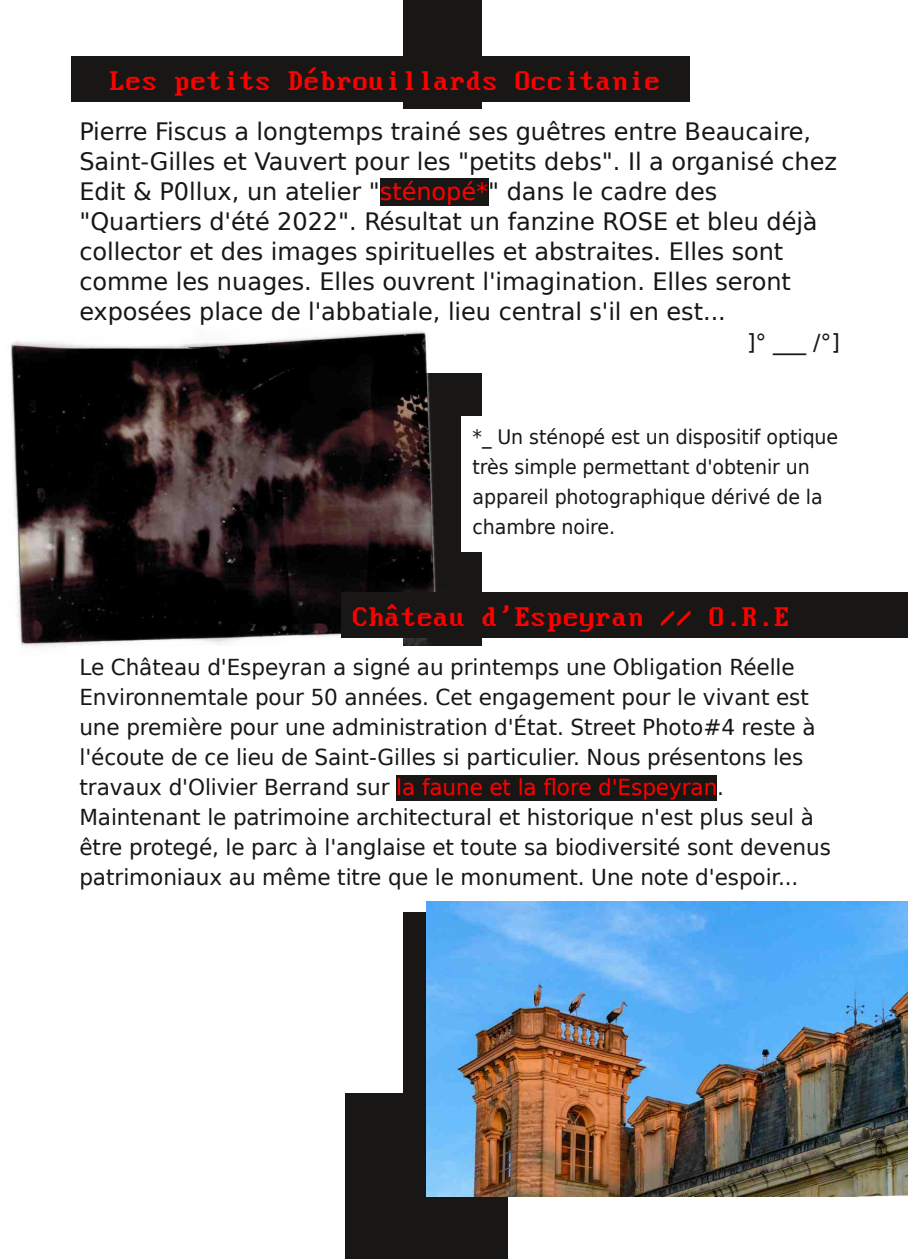
<style>
.page{position:relative;width:908px;height:1259px;background:#fff}
.page>*{position:absolute;margin:0;border:0;box-sizing:border-box;transform-origin:0 0}
.t1{font:30px "Nouveau IBM";color:#f00}
.t2{font:24px/30px "DejaVu Sans";letter-spacing:-.005em;color:#181715}
.t3{font:22px/30px "DejaVu Sans";letter-spacing:-.005em;color:#181715}
.t4{font:20px/30px "DejaVu Sans";letter-spacing:-.005em;color:#181715;scale:.95 1}
.s1{color:#f00}
</style>
<div class="page">
<div style="left:345px;top:1093px;width:162px;height:166px;background:#181715"></div>
<div style="left:403px;top:0;width:78px;height:1259px;background:#181715"></div>
<div style="left:72px;top:56px;width:618px;height:45px;background:#181715"></div>
<div style="left:68px;top:109px;width:782px;height:264px;background:#fff"></div>
<div style="left:380px;top:178px;width:108px;height:27px;background:#181715"></div>
<img style="left:10px;top:331px;width:426px;height:316px">
<div style="left:342px;top:592px;width:565px;height:46px;background:#181715"></div>
<div style="left:68px;top:646px;width:782px;height:265px;background:#fff"></div>
<div style="left:396px;top:774px;width:321px;height:26px;background:#181715"></div>
<div style="left:461px;top:416px;width:393px;height:136px;background:#fff"></div>
<img style="left:427px;top:902px;width:480px;height:294px">
<h1 class="t1" style="left:110px;top:67px;width:552px">Les petits Débrouillards Occitanie</h1>
<p class="t2" style="left:79px;top:117px;width:758px">Pierre Fiscus a longtemps trainé ses guêtres entre Beaucaire, Saint-Gilles et Vauvert pour les "petits debs". Il a organisé chez Edit &amp; P0llux, un atelier "<span class="s1">sténopé*</span>" dans le cadre des "Quartiers d'été 2022". Résultat un fanzine ROSE et bleu déjà collector et des images spirituelles et abstraites. Elles sont comme les nuages. Elles ouvrent l'imagination. Elles seront exposées place de l'abbatiale, lieu central s'il en est...</p>
<p class="t3" style="left:746px;top:327px;width:94px">]° ___ /°]</p>
<p class="t4" style="left:472px;top:422px;width:386px">*_ Un sténopé est un dispositif optique très simple permettant d'obtenir un appareil photographique dérivé de la chambre noire.</p>
<h1 class="t1" style="left:353px;top:604px;width:439px">Château d'Espeyran // O.R.E</h1>
<p class="t3" style="left:79px;top:652px;width:752px">Le Château d'Espeyran a signé au printemps une Obligation Réelle Environnemtale pour 50 années. Cet engagement pour le vivant est une première pour une administration d'État. Street Photo#4 reste à l'écoute de ce lieu de Saint-Gilles si particulier. Nous présentons les travaux d'Olivier Berrand sur <span class="s1">la faune et la flore d'Espeyran</span>.<br>Maintenant le patrimoine architectural et historique n'est plus seul à être protegé, le parc à l'anglaise et toute sa biodiversité sont devenus patrimoniaux au même titre que le monument. Une note d'espoir...</p>
</div>
